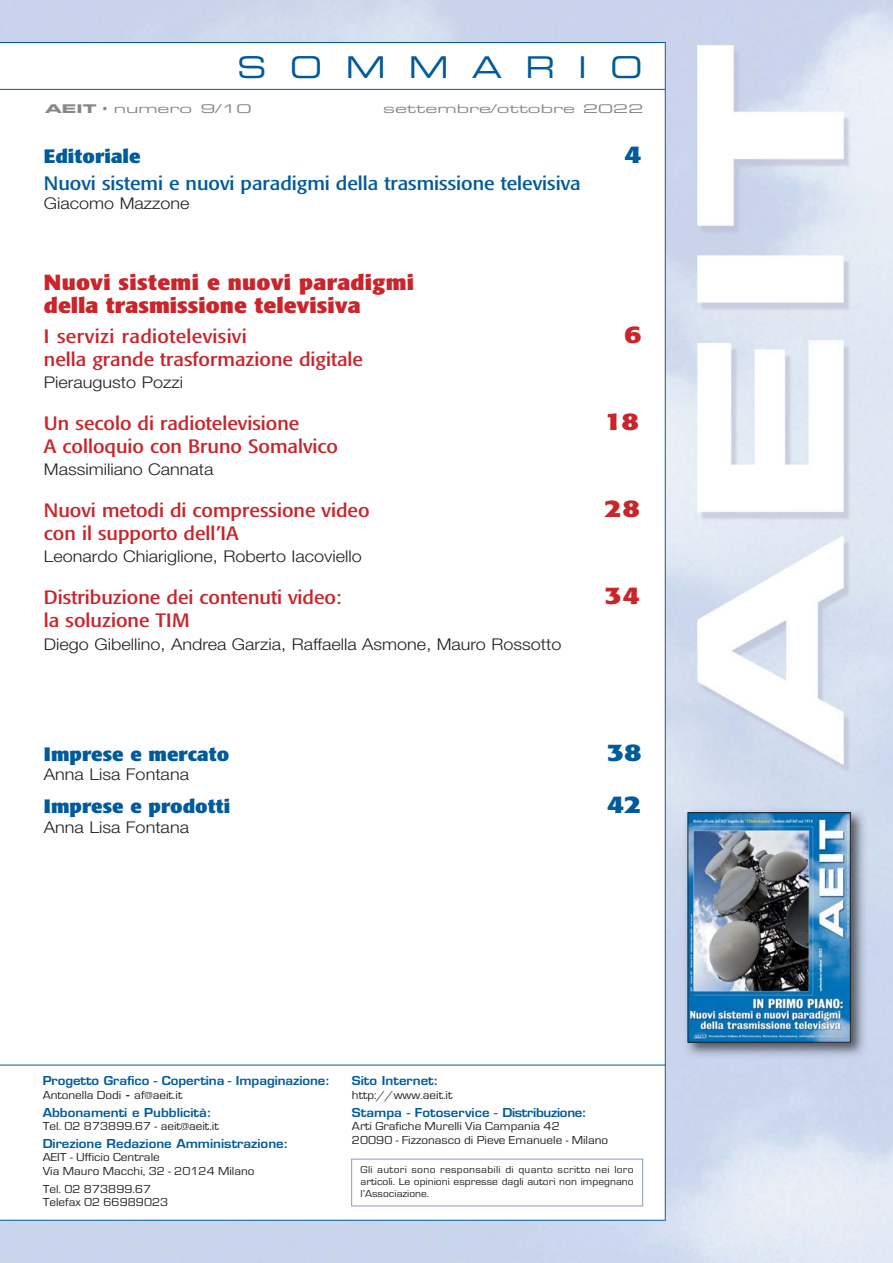
<style>
.page{position:relative;width:893px;height:1263px;background:#fff}
.page>*{position:absolute;margin:0;border:0;box-sizing:border-box;transform-origin:0 0}
.t1{font:30px "Eurostile Extended Two";letter-spacing:.77em;color:#005b9b}
.t2{font:700 24px "Formata";color:#c9252b;scale:1.25 1}
.t3{font:700 24px "Formata";color:#005b9b;scale:1.25 1}
.t4{font:700 condensed 21.6px/22.5px "Formata";color:#c9252b;scale:1.25 1}
.t5{font:condensed 19.2px "Formata";color:#c9252b;scale:1.25 1}
.t6{font:condensed 19.2px "Formata";color:#005b9b;scale:1.25 1}
.t7{font:700 condensed 19.2px "Formata";color:#005b9b;scale:1.25 1}
.t8{font:300 16.2px "Helvetica Neue";color:#231f20;scale:1.11 1}
.t9{font:12px/13.5px "Eurostile";color:#231f20;scale:1.1 1}
.t10{font:600 12px/13.5px "Eurostile";color:#005b9b;scale:1.1 1}
.t11{font:12px "Eurostile Extended Two";color:#858687;scale:1.3 1}
.t12{font:10.5px/12.5px "Eurostile";color:#231f20;text-align:justify;scale:1.1 1}
.s1{font-family:"Eurostile Bold Extended Two"}
.s2{font-family:"Swiss 721 BT";font-stretch:condensed}
.s3{font-weight:400;color:#231f20}
.s4{color:#231f20}
</style>
<div class="page">
<img style="left:0;top:0;width:893px;height:1263px">
<div style="left:0;top:43px;width:665px;height:1177px;background:#fff"></div>
<hr style="left:0;top:42px;width:665px;height:1px;background:#005b9b">
<hr style="left:665px;top:42px;width:1px;height:1178px;background:#005b9b">
<hr style="left:0;top:1220px;width:665px;height:1px;background:#005b9b">
<hr style="left:0;top:89px;width:665px;height:1px;background:#005b9b">
<div style="left:351px;top:1159px;width:292px;height:47px;border:1px solid #8899c3"></div>
<img style="left:681px;top:806px;width:189px;height:256px">
<img style="left:690px;top:813px;width:161px;height:229px">
<hr style="left:0;top:1065px;width:665px;height:1px;background:#005b9b">
<h1 class="t1" style="left:237px;top:56px;width:407px">SOMMARIO</h1>
<p class="t11" style="left:45px;top:104px;width:160px"><span class="s1">AEIT</span> <span class="s2">•</span> numero 9/10</p>
<p class="t11" style="left:383px;top:104px;width:202px">settembre/ottobre 2022</p>
<p class="t7" style="left:44px;top:148px;width:79px">Editoriale</p>
<p class="t3" style="left:624px;top:144px;width:15px">4</p>
<p class="t6" style="left:44px;top:175px;width:431px">Nuovi sistemi e nuovi paradigmi della trasmissione televisiva</p>
<p class="t8" style="left:44px;top:198px;width:133px">Giacomo Mazzone</p>
<p class="t4" style="left:44px;top:273px;width:298px">Nuovi sistemi e nuovi paradigmi della trasmissione televisiva</p>
<p class="t5" style="left:44px;top:328px;width:164px">I servizi radiotelevisivi</p>
<p class="t2" style="left:624px;top:324px;width:15px">6</p>
<p class="t5" style="left:44px;top:351px;width:257px">nella grande trasformazione digitale</p>
<p class="t8" style="left:44px;top:377px;width:127px">Pieraugusto Pozzi</p>
<p class="t5" style="left:44px;top:415px;width:206px">Un secolo di radiotelevisione</p>
<p class="t2" style="left:604px;top:411px;width:29px">18</p>
<p class="t5" style="left:44px;top:438px;width:237px">A colloquio con Bruno Somalvico</p>
<p class="t8" style="left:44px;top:464px;width:154px">Massimiliano Cannata</p>
<p class="t5" style="left:44px;top:503px;width:262px">Nuovi metodi di compressione video</p>
<p class="t2" style="left:604px;top:498px;width:30px">28</p>
<p class="t5" style="left:44px;top:525px;width:157px">con il supporto dell’IA</p>
<p class="t8" style="left:44px;top:551px;width:288px">Leonardo Chiariglione, Roberto Iacoviello</p>
<p class="t5" style="left:44px;top:590px;width:239px">Distribuzione dei contenuti video:</p>
<p class="t2" style="left:604px;top:585px;width:30px">34</p>
<p class="t5" style="left:44px;top:612px;width:118px">la soluzione TIM</p>
<p class="t8" style="left:44px;top:638px;width:468px">Diego Gibellino, Andrea Garzia, Raffaella Asmone, Mauro Rossotto</p>
<p class="t7" style="left:44px;top:746px;width:150px">Imprese e mercato</p>
<p class="t3" style="left:607px;top:742px;width:29px">38</p>
<p class="t8" style="left:44px;top:769px;width:132px">Anna Lisa Fontana</p>
<p class="t7" style="left:44px;top:799px;width:151px">Imprese e prodotti</p>
<p class="t3" style="left:607px;top:794px;width:29px">42</p>
<p class="t8" style="left:44px;top:821px;width:132px">Anna Lisa Fontana</p>
<p class="t10" style="left:43px;top:1076px;width:263px">Progetto Grafico - Copertina - Impaginazione:<br><span class="s3">Antonella Dodi</span> <span class="s4">-</span> <span class="s3">af@aeit.it</span></p>
<p class="t10" style="left:43px;top:1107px;width:155px">Abbonamenti e Pubblicità:</p>
<p class="t9" style="left:43px;top:1121px;width:161px">Tel. 02 873899.67 - aeit@aeit.it</p>
<p class="t10" style="left:43px;top:1138px;width:225px">Direzione Redazione Amministrazione:</p>
<p class="t9" style="left:43px;top:1152px;width:194px">AEIT - Ufficio Centrale<br>Via Mauro Macchi, 32 - 20124 Milano</p>
<p class="t9" style="left:43px;top:1183px;width:116px">Tel. 02 873899.67<br>Telefax 02 66989023</p>
<p class="t10" style="left:352px;top:1076px;width:80px">Sito Internet:</p>
<p class="t9" style="left:352px;top:1089px;width:93px">http://www.aeit.it</p>
<p class="t10" style="left:352px;top:1107px;width:215px">Stampa - Fotoservice - Distribuzione:</p>
<p class="t9" style="left:352px;top:1121px;width:234px">Arti Grafiche Murelli Via Campania 42<br>20090 - Fizzonasco di Pieve Emanuele - Milano</p>
<p class="t12" style="left:361px;top:1164px;width:250px">Gli autori sono responsabili di quanto scritto nei loro articoli. Le opinioni espresse dagli autori non impegnano l’Associazione.</p>
</div>
